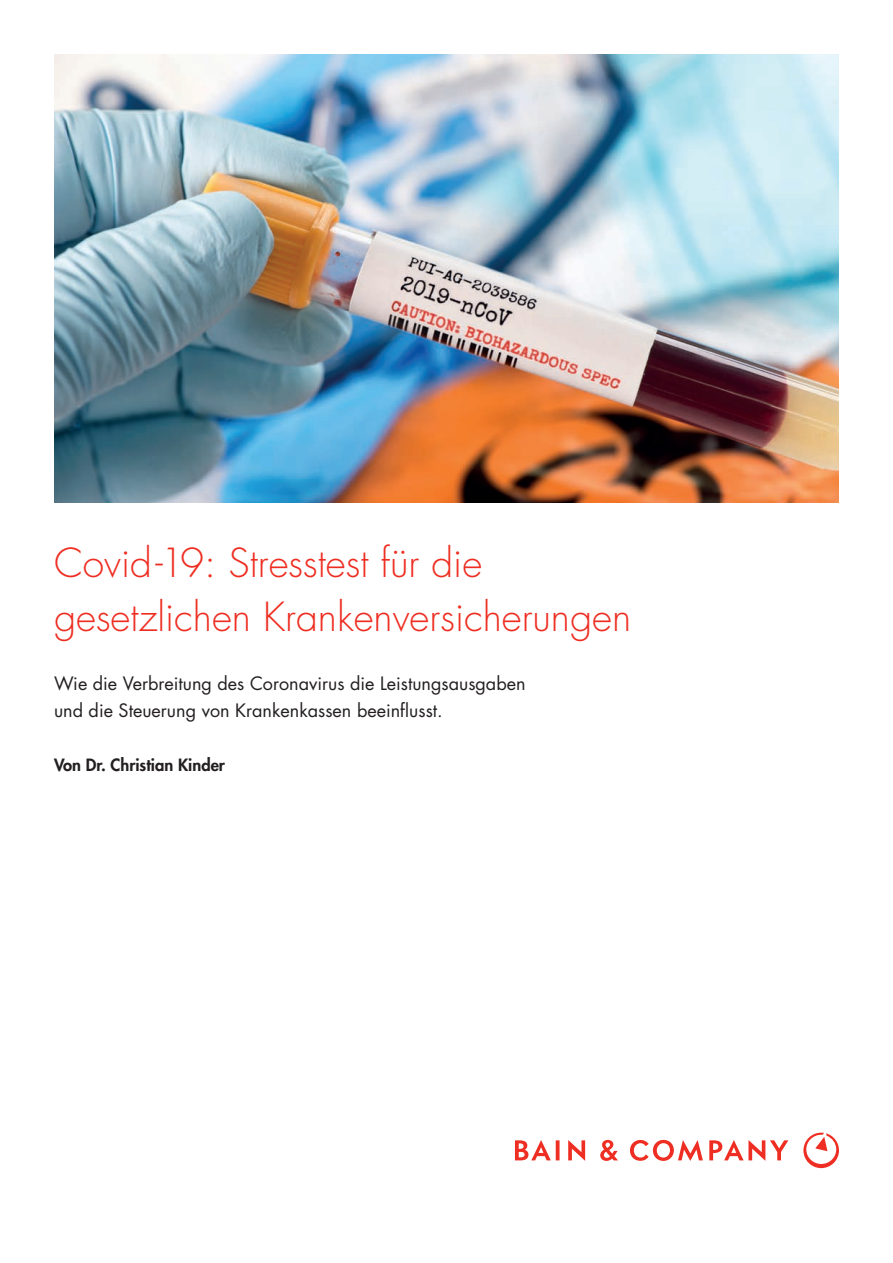
<style>
.page{position:relative;width:893px;height:1263px;background:#fff}
.page>*{position:absolute;margin:0;border:0;box-sizing:border-box;transform-origin:0 0}
.t1{font:300 39px/54px "Futura";color:#ee2e22}
.t2{font:18px/27px "Futura";color:#231f20}
.t3{font:800 16.5px "Futura";color:#231f20}
</style>
<div class="page">
<svg style="left:630px;top:1140px;width:73px;height:21px"></svg>
<svg style="left:568px;top:1140px;width:17px;height:21px"></svg>
<svg style="left:515px;top:1140px;width:44px;height:20px"></svg>
<svg style="left:600px;top:1140px;width:18px;height:21px"></svg>
<svg style="left:709px;top:1140px;width:79px;height:21px"></svg>
<svg style="left:803px;top:1133px;width:36px;height:35px"></svg>
<img style="left:54px;top:54px;width:785px;height:449px">
<h1 class="t1" style="left:54px;top:537px;width:579px">Covid-19: Stresstest für die gesetzlichen Krankenversicherungen</h1>
<p class="t2" style="left:54px;top:670px;width:473px">Wie die Verbreitung des Coronavirus die Leistungsausgaben und die Steuerung von Krankenkassen beeinflusst.</p>
<p class="t3" style="left:54px;top:754px;width:173px">Von Dr. Christian Kinder</p>
</div>
